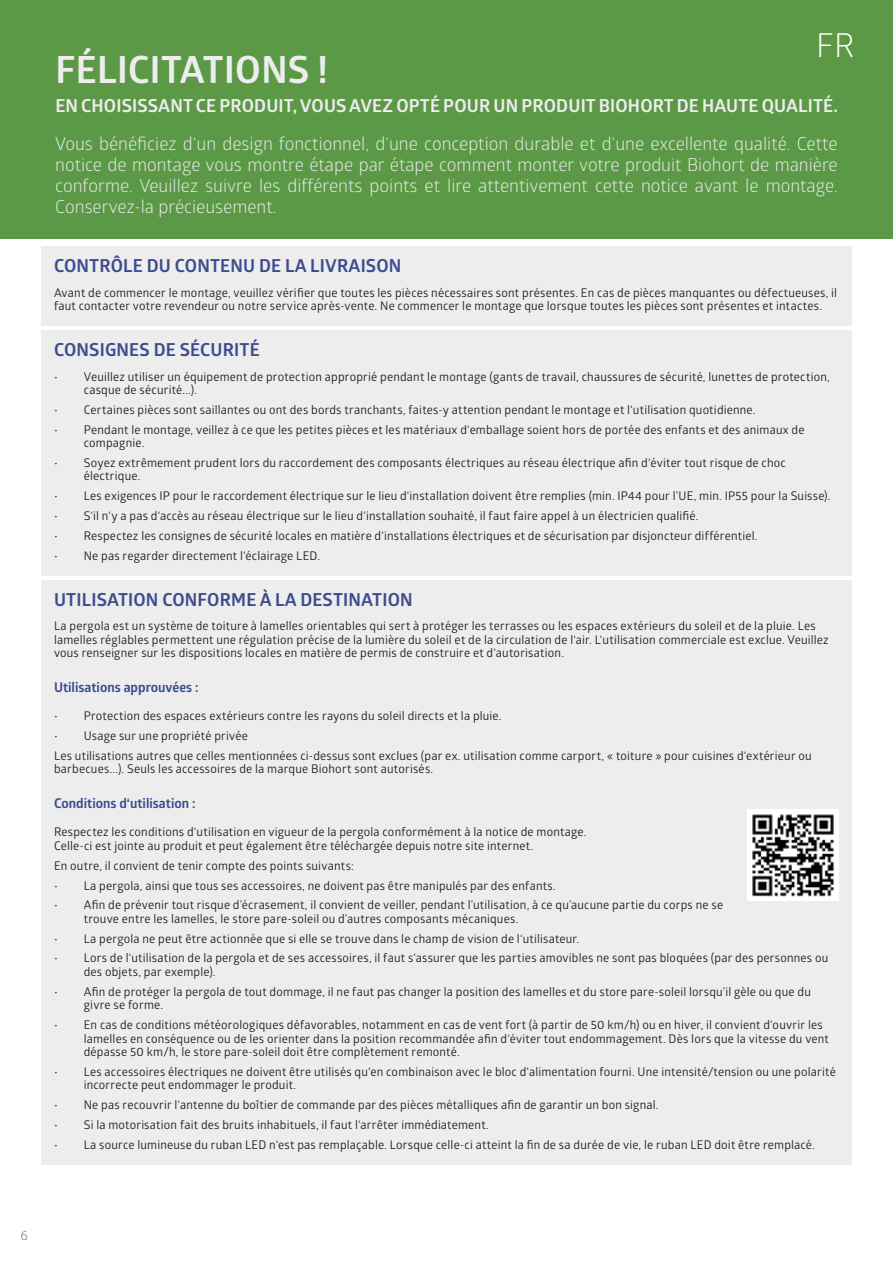
<style>
.page{position:relative;width:893px;height:1263px;background:#fff}
.page>*{position:absolute;margin:0;border:0;box-sizing:border-box;transform-origin:0 0}
.t1{font:700 37.5px "Glober";letter-spacing:.01em;color:#ededed}
.t2{font:33px "Glober";color:#fff}
.t3{font:18px/21px "Glober";color:#ededed;text-align:justify}
.t4{font:700 18px "Glober";letter-spacing:.01em;color:#3d4c8e}
.t5{font:700 18px "Glober";letter-spacing:.01em;color:#ededed}
.t6{font:700 13.5px "Glober";color:#384c8d}
.t7{font:13.5px "Glober";color:#70706f}
.t8{font:12px/13.5px "Glober";letter-spacing:.015em;color:#1d1d1b}
</style>
<div class="page">
<div style="left:0;top:0;width:893px;height:238px;background:#5c9946"></div>
<div style="left:41px;top:247px;width:811px;height:43px;background:#ededed"></div>
<div style="left:41px;top:275px;width:811px;height:51px;background:#ededed"></div>
<div style="left:41px;top:331px;width:811px;height:43px;background:#ededed"></div>
<div style="left:41px;top:359px;width:811px;height:51px;background:#ededed"></div>
<div style="left:41px;top:392px;width:811px;height:38px;background:#ededed"></div>
<div style="left:41px;top:412px;width:811px;height:51px;background:#ededed"></div>
<div style="left:41px;top:445px;width:811px;height:51px;background:#ededed"></div>
<div style="left:41px;top:479px;width:811px;height:37px;background:#ededed"></div>
<div style="left:41px;top:499px;width:811px;height:37px;background:#ededed"></div>
<div style="left:41px;top:518px;width:811px;height:38px;background:#ededed"></div>
<div style="left:41px;top:538px;width:811px;height:38px;background:#ededed"></div>
<div style="left:41px;top:580px;width:811px;height:44px;background:#ededed"></div>
<div style="left:41px;top:609px;width:811px;height:64px;background:#ededed"></div>
<div style="left:41px;top:669px;width:811px;height:39px;background:#ededed"></div>
<div style="left:41px;top:699px;width:811px;height:37px;background:#ededed"></div>
<div style="left:41px;top:719px;width:811px;height:37px;background:#ededed"></div>
<div style="left:41px;top:738px;width:811px;height:51px;background:#ededed"></div>
<div style="left:41px;top:785px;width:811px;height:39px;background:#ededed"></div>
<div style="left:41px;top:815px;width:811px;height:51px;background:#ededed"></div>
<div style="left:41px;top:848px;width:811px;height:38px;background:#ededed"></div>
<div style="left:41px;top:868px;width:811px;height:37px;background:#ededed"></div>
<div style="left:41px;top:888px;width:811px;height:51px;background:#ededed"></div>
<div style="left:41px;top:921px;width:811px;height:38px;background:#ededed"></div>
<div style="left:41px;top:941px;width:811px;height:51px;background:#ededed"></div>
<div style="left:41px;top:974px;width:811px;height:51px;background:#ededed"></div>
<div style="left:41px;top:1007px;width:811px;height:65px;background:#ededed"></div>
<div style="left:41px;top:1054px;width:811px;height:51px;background:#ededed"></div>
<div style="left:41px;top:1087px;width:811px;height:38px;background:#ededed"></div>
<div style="left:41px;top:1107px;width:811px;height:38px;background:#ededed"></div>
<div style="left:41px;top:1127px;width:811px;height:38px;background:#ededed"></div>
<img style="left:747px;top:809px;width:92px;height:92px">
<h2 class="t2" style="left:816px;top:23px;width:40px">FR</h2>
<h1 class="t1" style="left:55px;top:42px;width:274px">FÉLICITATIONS !</h1>
<h3 class="t5" style="left:55px;top:93px;width:784px">EN CHOISISSANT CE PRODUIT, VOUS AVEZ OPTÉ POUR UN PRODUIT BIOHORT DE HAUTE QUALITÉ.</h3>
<p class="t3" style="left:55px;top:132px;width:784px">Vous bénéficiez d‘un design fonctionnel, d‘une conception durable et d‘une excellente qualité. Cette notice de montage vous montre étape par étape comment monter votre produit Biohort de manière conforme. Veuillez suivre les différents points et lire attentivement cette notice avant le montage.<br>Conservez-la précieusement.</p>
<h3 class="t4" style="left:54px;top:253px;width:349px">CONTRÔLE DU CONTENU DE LA LIVRAISON</h3>
<p class="t8" style="left:54px;top:285px;width:785px">Avant de commencer le montage, veuillez vérifier que toutes les pièces nécessaires sont présentes. En cas de pièces manquantes ou défectueuses, il faut contacter votre revendeur ou notre service après-vente. Ne commencer le montage que lorsque toutes les pièces sont présentes et intactes.</p>
<h3 class="t4" style="left:54px;top:337px;width:207px">CONSIGNES DE SÉCURITÉ</h3>
<p class="t8" style="left:84px;top:369px;width:748px;text-indent:-30px">• Veuillez utiliser un équipement de protection approprié pendant le montage (gants de travail, chaussures de sécurité, lunettes de protection, casque de sécurité...).</p>
<p class="t8" style="left:54px;top:402px;width:703px">• Certaines pièces sont saillantes ou ont des bords tranchants, faites-y attention pendant le montage et l‘utilisation quotidienne.</p>
<p class="t8" style="left:84px;top:422px;width:722px;text-indent:-30px">• Pendant le montage, veillez à ce que les petites pièces et les matériaux d‘emballage soient hors de portée des enfants et des animaux de compagnie.</p>
<p class="t8" style="left:84px;top:455px;width:704px;text-indent:-30px">• Soyez extrêmement prudent lors du raccordement des composants électriques au réseau électrique afin d‘éviter tout risque de choc électrique.</p>
<p class="t8" style="left:54px;top:489px;width:778px">• Les exigences IP pour le raccordement électrique sur le lieu d‘installation doivent être remplies (min. IP44 pour l’UE, min. IP55 pour la Suisse).</p>
<p class="t8" style="left:54px;top:508px;width:646px">• S‘il n‘y a pas d‘accès au réseau électrique sur le lieu d‘installation souhaité, il faut faire appel à un électricien qualifié.</p>
<p class="t8" style="left:54px;top:528px;width:705px">• Respectez les consignes de sécurité locales en matière d‘installations électriques et de sécurisation par disjoncteur différentiel.</p>
<p class="t8" style="left:54px;top:548px;width:268px">• Ne pas regarder directement l‘éclairage LED.</p>
<h3 class="t4" style="left:54px;top:587px;width:360px">UTILISATION CONFORME À LA DESTINATION</h3>
<p class="t8" style="left:54px;top:619px;width:776px">La pergola est un système de toiture à lamelles orientables qui sert à protéger les terrasses ou les espaces extérieurs du soleil et de la pluie. Les lamelles réglables permettent une régulation précise de la lumière du soleil et de la circulation de l‘air. L‘utilisation commerciale est exclue. Veuillez vous renseigner sur les dispositions locales en matière de permis de construire et d‘autorisation.</p>
<p class="t6" style="left:54px;top:677px;width:146px">Utilisations approuvées :</p>
<p class="t8" style="left:54px;top:709px;width:449px">• Protection des espaces extérieurs contre les rayons du soleil directs et la pluie.</p>
<p class="t8" style="left:54px;top:725px;width:759px;line-height:19.8px">• Usage sur une propriété privée<br>Les utilisations autres que celles mentionnées ci-dessus sont exclues (par ex. utilisation comme carport, « toiture » pour cuisines d‘extérieur ou</p>
<p class="t8" style="left:54px;top:762px;width:381px">barbecues...). Seuls les accessoires de la marque Biohort sont autorisés.</p>
<p class="t6" style="left:54px;top:794px;width:143px">Conditions d‘utilisation :</p>
<p class="t8" style="left:54px;top:825px;width:534px">Respectez les conditions d‘utilisation en vigueur de la pergola conformément à la notice de montage.<br>Celle-ci est jointe au produit et peut également être téléchargée depuis notre site internet.</p>
<p class="t8" style="left:54px;top:858px;width:301px">En outre, il convient de tenir compte des points suivants:</p>
<p class="t8" style="left:54px;top:878px;width:503px">• La pergola, ainsi que tous ses accessoires, ne doivent pas être manipulés par des enfants.</p>
<p class="t8" style="left:84px;top:898px;width:641px;text-indent:-30px">• Afin de prévenir tout risque d’écrasement, il convient de veiller, pendant l’utilisation, à ce qu’aucune partie du corps ne se trouve entre les lamelles, le store pare-soleil ou d’autres composants mécaniques.</p>
<p class="t8" style="left:54px;top:931px;width:527px">• La pergola ne peut être actionnée que si elle se trouve dans le champ de vision de l‘utilisateur.</p>
<p class="t8" style="left:84px;top:951px;width:746px;text-indent:-30px">• Lors de l‘utilisation de la pergola et de ses accessoires, il faut s‘assurer que les parties amovibles ne sont pas bloquées (par des personnes ou des objets, par exemple).</p>
<p class="t8" style="left:84px;top:984px;width:729px;text-indent:-30px">• Afin de protéger la pergola de tout dommage, il ne faut pas changer la position des lamelles et du store pare-soleil lorsqu’il gèle ou que du givre se forme.</p>
<p class="t8" style="left:84px;top:1017px;width:747px;text-indent:-30px">• En cas de conditions météorologiques défavorables, notamment en cas de vent fort (à partir de 50 km/h) ou en hiver, il convient d‘ouvrir les lamelles en conséquence ou de les orienter dans la position recommandée afin d‘éviter tout endommagement. Dès lors que la vitesse du vent dépasse 50 km/h, le store pare-soleil doit être complètement remonté.</p>
<p class="t8" style="left:84px;top:1064px;width:754px;text-indent:-30px">• Les accessoires électriques ne doivent être utilisés qu‘en combinaison avec le bloc d‘alimentation fourni. Une intensité/tension ou une polarité incorrecte peut endommager le produit.</p>
<p class="t8" style="left:54px;top:1097px;width:606px">• Ne pas recouvrir l‘antenne du boîtier de commande par des pièces métalliques afin de garantir un bon signal.</p>
<p class="t8" style="left:54px;top:1117px;width:436px">• Si la motorisation fait des bruits inhabituels, il faut l‘arrêter immédiatement.</p>
<p class="t8" style="left:54px;top:1137px;width:762px">• La source lumineuse du ruban LED n‘est pas remplaçable. Lorsque celle-ci atteint la fin de sa durée de vie, le ruban LED doit être remplacé.</p>
<p class="t7" style="left:20px;top:1226px;width:9px">6</p>
</div>
